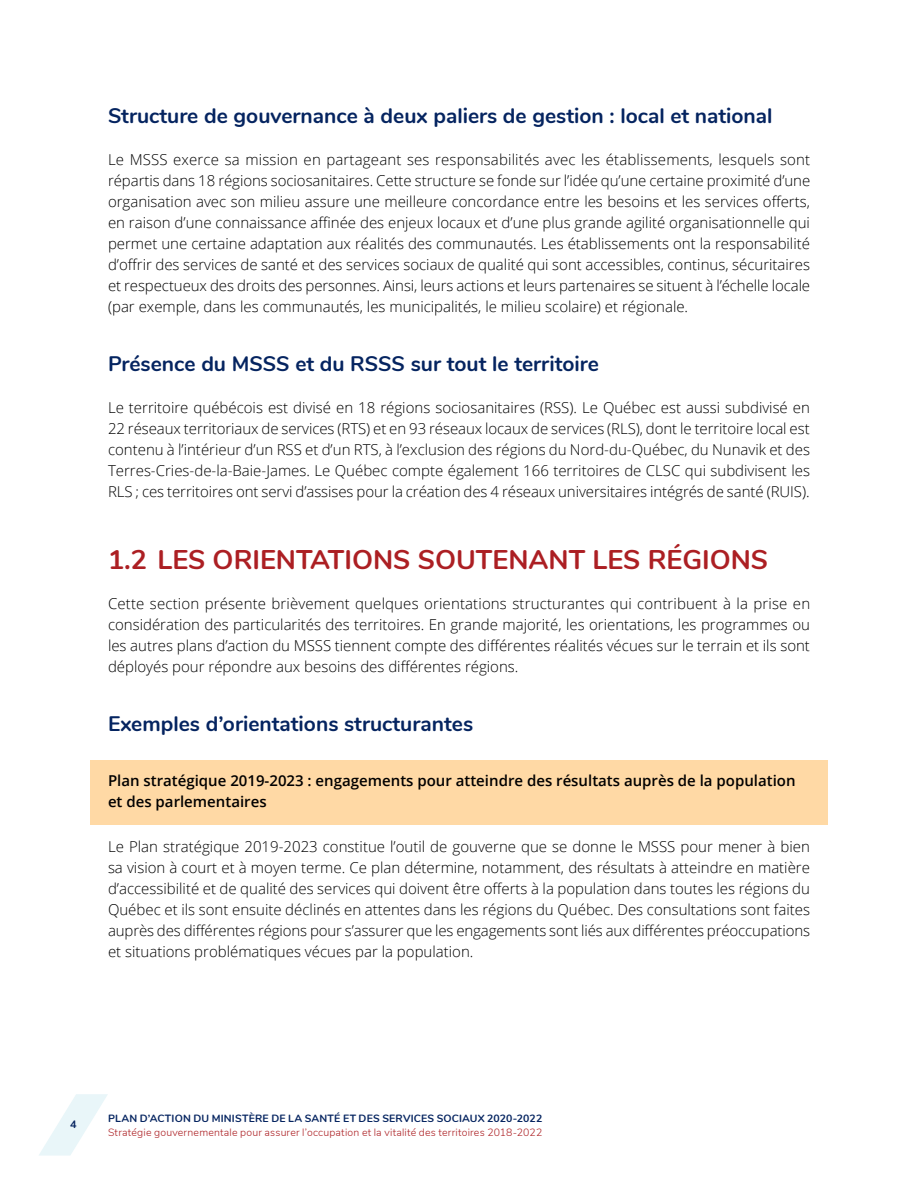
<style>
.page{position:relative;width:918px;height:1188px;background:#fff}
.page>*{position:absolute;margin:0;border:0;box-sizing:border-box;transform-origin:0 0}
.H3{font:700 27px "Nunito";color:#ac1f23}
.t1{font:700 21px "Nunito";color:#052460}
.t2{font:300 15px/21px "Open Sans";color:#000;text-align:justify}
.t3{font:600 15px/21px "Open Sans";color:#000}
.t4{font:700 10.8px "Nunito";color:#052460}
.t5{font:300 10.5px "Nunito";letter-spacing:.02em;color:#ac1f23}
.t6{font:700 10.5px "Nunito";letter-spacing:.015em;color:#052460}
</style>
<div class="page">
<svg style="left:39px;top:1094px;width:69px;height:62px"></svg>
<div style="left:90px;top:760px;width:738px;height:64px;background:#ffd9a5"></div>
<h4 class="t1" style="left:108px;top:100px;width:666px">Structure de gouvernance à deux paliers de gestion : local et national</h4>
<p class="t2" style="left:108px;top:149px;width:704px">Le MSSS exerce sa mission en partageant ses responsabilités avec les établissements, lesquels sont répartis dans 18 régions sociosanitaires. Cette structure se fonde sur l’idée qu’une certaine proximité d’une organisation avec son milieu assure une meilleure concordance entre les besoins et les services offerts, en raison d’une connaissance affinée des enjeux locaux et d’une plus grande agilité organisationnelle qui permet une certaine adaptation aux réalités des communautés. Les établissements ont la responsabilité d’offrir des services de santé et des services sociaux de qualité qui sont accessibles, continus, sécuritaires et respectueux des droits des personnes. Ainsi, leurs actions et leurs partenaires se situent à l’échelle locale (par exemple, dans les communautés, les municipalités, le milieu scolaire) et régionale.</p>
<h4 class="t1" style="left:108px;top:348px;width:492px">Présence du MSSS et du RSSS sur tout le territoire</h4>
<p class="t2" style="left:108px;top:396px;width:704px">Le territoire québécois est divisé en 18 régions sociosanitaires (RSS). Le Québec est aussi subdivisé en 22 réseaux territoriaux de services (RTS) et en 93 réseaux locaux de services (RLS), dont le territoire local est contenu à l’intérieur d’un RSS et d’un RTS, à l’exclusion des régions du Nord-du-Québec, du Nunavik et des Terres‑Cries‑de‑la‑Baie‑James. Le Québec compte également 166 territoires de CLSC qui subdivisent les RLS ; ces territoires ont servi d’assises pour la création des 4 réseaux universitaires intégrés de santé (RUIS).</p>
<p class="H3" style="left:108px;top:539px;width:662px">1.2 LES ORIENTATIONS SOUTENANT LES RÉGIONS</p>
<p class="t2" style="left:108px;top:593px;width:704px">Cette section présente brièvement quelques orientations structurantes qui contribuent à la prise en considération des particularités des territoires. En grande majorité, les orientations, les programmes ou les autres plans d’action du MSSS tiennent compte des différentes réalités vécues sur le terrain et ils sont déployés pour répondre aux besoins des différentes régions.</p>
<h4 class="t1" style="left:108px;top:708px;width:367px">Exemples d’orientations structurantes</h4>
<h5 class="t3" style="left:108px;top:770px;width:689px">Plan stratégique 2019-2023 : engagements pour atteindre des résultats auprès de la population et des parlementaires</h5>
<p class="t2" style="left:108px;top:836px;width:704px">Le Plan stratégique 2019-2023 constitue l’outil de gouverne que se donne le MSSS pour mener à bien sa vision à court et à moyen terme. Ce plan détermine, notamment, des résultats à atteindre en matière d’accessibilité et de qualité des services qui doivent être offerts à la population dans toutes les régions du Québec et ils sont ensuite déclinés en attentes dans les régions du Québec. Des consultations sont faites auprès des différentes régions pour s’assurer que les engagements sont liés aux différentes préoccupations et situations problématiques vécues par la population.</p>
<p class="t4" style="left:70px;top:1117px;width:8px">4</p>
<p class="t6" style="left:108px;top:1111px;width:436px">PLAN D’ACTION DU MINISTÈRE DE LA SANTÉ ET DES SERVICES SOCIAUX 2020-2022</p>
<p class="t5" style="left:108px;top:1124px;width:436px">Stratégie gouvernementale pour assurer l’occupation et la vitalité des territoires 2018-2022</p>
</div>
